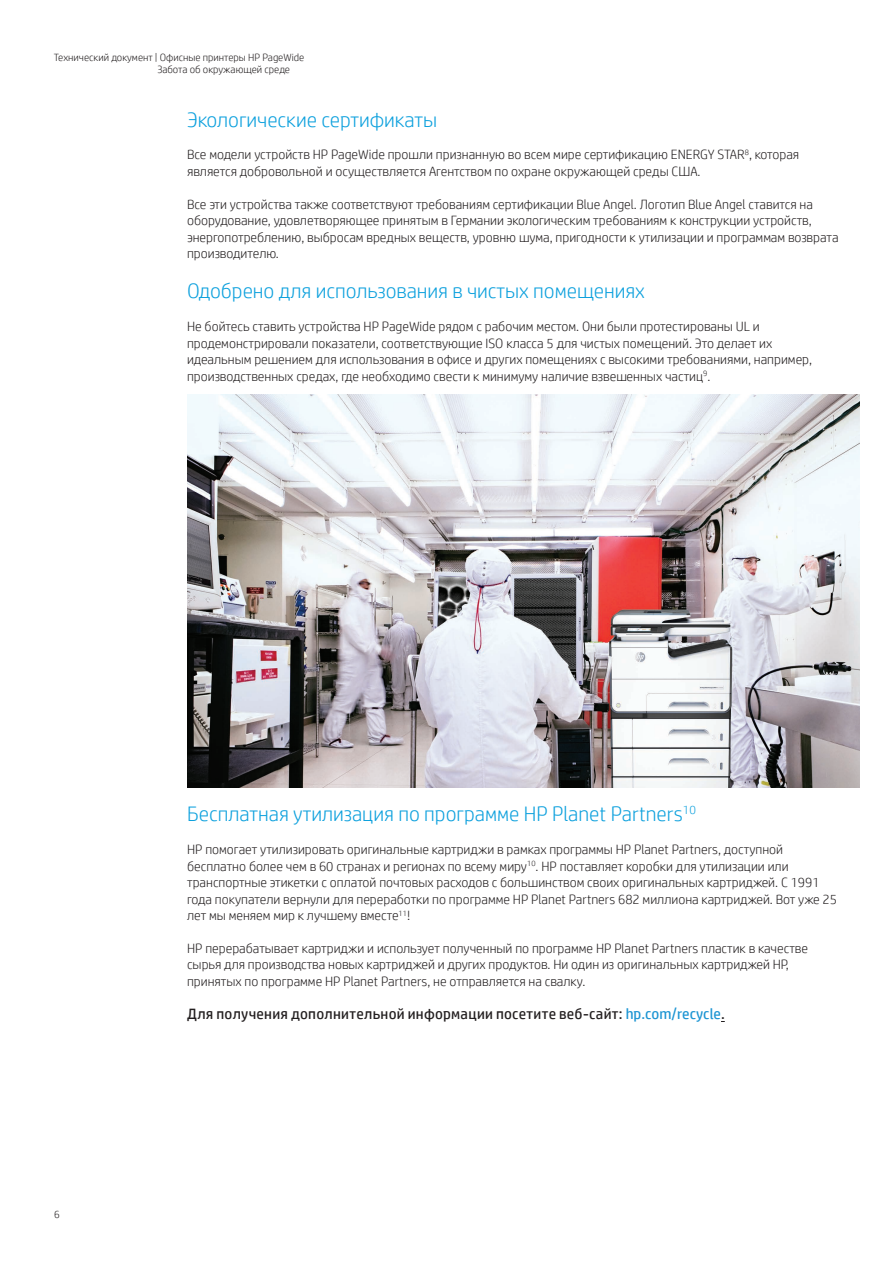
<style>
.page{position:relative;width:893px;height:1263px;background:#fff}
.page>*{position:absolute;margin:0;border:0;box-sizing:border-box;transform-origin:0 0}
.t1{font:300 21px "HP Simplified";color:#0ca0dd}
.t2{font:15px "HP Simplified";letter-spacing:.02em;color:#231f20}
.t3{font:300 13.5px/16.5px "HP Simplified";color:#231f20}
.t4{font:300 10.5px/12.6px "HP Simplified";color:#231f20}
.s1{color:#1d95d3}
</style>
<div class="page">
<img style="left:187px;top:395px;width:673px;height:392px">
<p class="t4" style="left:157px;top:51px;width:148px;text-indent:-103px">Технический документ | Офисные принтеры HP PageWide<br>Забота об окружающей среде</p>
<h1 class="t1" style="left:187px;top:106px;width:252px">Экологические сертификаты</h1>
<p class="t3" style="left:187px;top:146px;width:614px">Все модели устройств HP PageWide прошли признанную во всем мире сертификацию ENERGY STAR<sup>8</sup>, которая является добровольной и осуществляется Агентством по охране окружающей среды США.</p>
<p class="t3" style="left:187px;top:195px;width:653px">Все эти устройства также соответствуют требованиям сертификации Blue Angel. Логотип Blue Angel ставится на оборудование, удовлетворяющее принятым в Германии экологическим требованиям к конструкции устройств, энергопотреблению, выбросам вредных веществ, уровню шума, пригодности к утилизации и программам возврата производителю.</p>
<h1 class="t1" style="left:187px;top:277px;width:459px">Одобрено для использования в чистых помещениях</h1>
<p class="t3" style="left:187px;top:318px;width:627px">Не бойтесь ставить устройства HP PageWide рядом с рабочим местом. Они были протестированы UL и продемонстрировали показатели, соответствующие ISO класса 5 для чистых помещений. Это делает их идеальным решением для использования в офисе и других помещениях с высокими требованиями, например, производственных средах, где необходимо свести к минимуму наличие взвешенных частиц<sup>9</sup>.</p>
<p class="t4" style="left:54px;top:1207px;width:7px">6</p>
<h1 class="t1" style="left:187px;top:800px;width:510px">Бесплатная утилизация по программе HP Planet Partners<sup>10</sup></h1>
<p class="t3" style="left:187px;top:841px;width:651px">HP помогает утилизировать оригинальные картриджи в рамках программы HP Planet Partners, доступной бесплатно более чем в 60 странах и регионах по всему миру<sup>10</sup>. HP поставляет коробки для утилизации или транспортные этикетки с оплатой почтовых расходов с большинством своих оригинальных картриджей. С 1991 года покупатели вернули для переработки по программе HP Planet Partners 682 миллиона картриджей. Вот уже 25 лет мы меняем мир к лучшему вместе<sup>11</sup>!</p>
<p class="t3" style="left:187px;top:939px;width:622px">HP перерабатывает картриджи и использует полученный по программе HP Planet Partners пластик в качестве сырья для производства новых картриджей и других продуктов. Ни один из оригинальных картриджей HP, принятых по программе HP Planet Partners, не отправляется на свалку.</p>
<p class="t2" style="left:187px;top:1003px;width:539px">Для получения дополнительной информации посетите веб-сайт: <span class="s1">hp.com/recycle</span>.</p>
</div>
